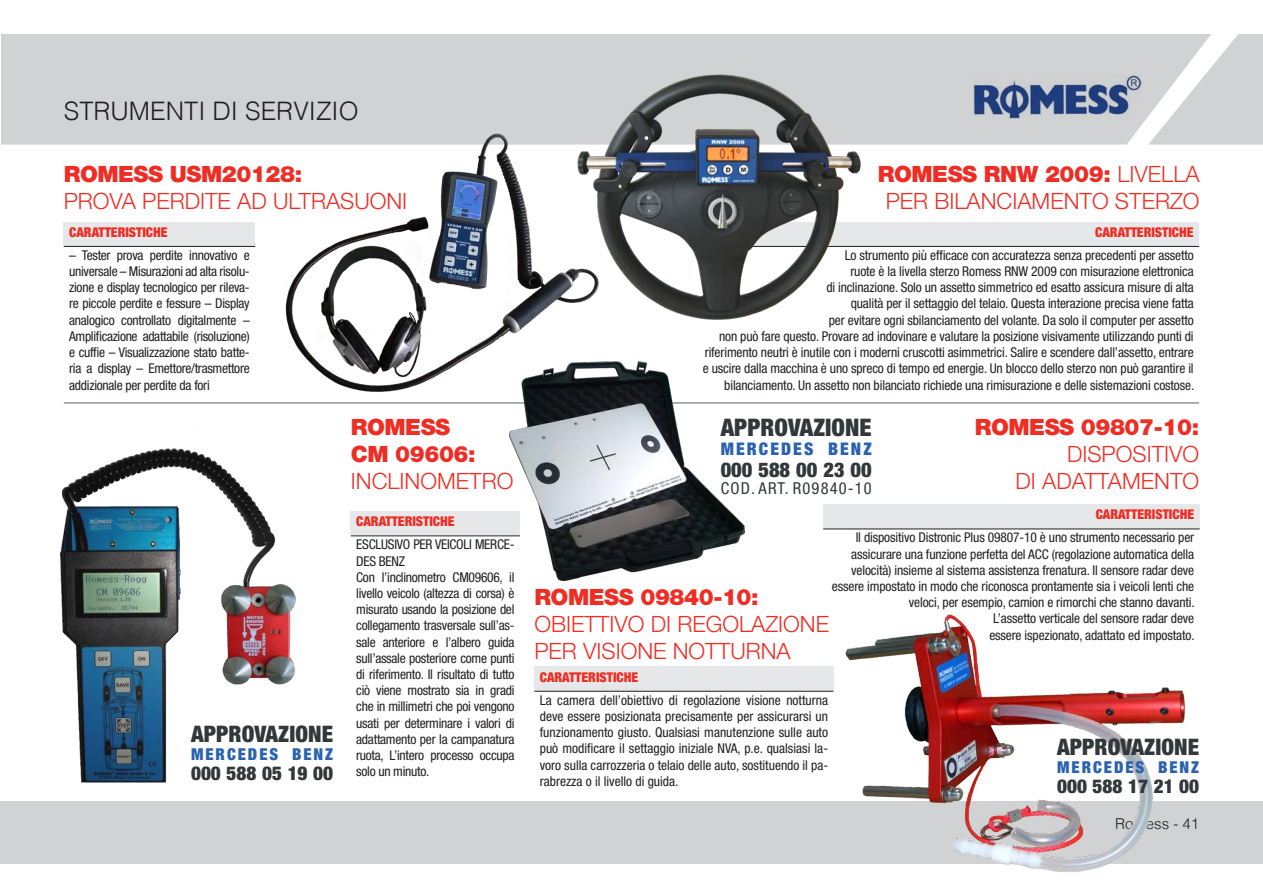
<style>
.page{position:relative;width:1263px;height:893px;background:#fff}
.page>*{position:absolute;margin:0;border:0;box-sizing:border-box;transform-origin:0 0}
.Titolo_Ponte{font:300 25.5px "Helvetica";color:#231f20}
.t1{font:900 condensed 24.15px "Helvetica Neue LT Std";letter-spacing:.005em;color:#32383a}
.t2{font:900 condensed 22.8px "Helvetica Neue LT Std";letter-spacing:.005em;color:#32383a}
.t3{font:300 22.5px/27px "Helvetica Neue LT Std";color:#ee2e24;text-align:center}
.t4{font:900 22.5px/27px "Helvetica Neue LT Std";letter-spacing:-.02em;color:#ee2e24}
.t5{font:900 condensed 20.4px "Helvetica Neue LT Std";color:#32383a}
.t6{font:900 condensed 19.2px "Helvetica Neue LT Std";color:#32383a}
.t7{font:900 condensed 17.4px "Helvetica Neue LT Std";letter-spacing:.12em;color:#2a62af}
.t8{font:condensed 16.5px "Helvetica Neue LT Std";letter-spacing:.07em;color:#32383a}
.t9{font:900 condensed 16.35px "Helvetica Neue LT Std";letter-spacing:.12em;color:#2a62af}
.t10{font:300 15px "Helvetica";color:#231f20}
.t11{font:condensed 13.5px/16.2px "Helvetica Neue LT Std";letter-spacing:-.01em;color:#231f20;text-align:justify}
.t12{font:900 condensed 13.5px "Helvetica Neue LT Std";color:#ee2e24}
.s1{font-weight:900}
</style>
<div class="page">
<div style="left:1px;top:34px;width:1147px;height:111px;background:#d1d2d4"></div>
<svg style="left:1148px;top:34px;width:115px;height:111px"></svg>
<div style="left:0;top:801px;width:1263px;height:63px;background:#d1d2d4"></div>
<hr style="left:64px;top:402px;width:1135px;height:2px;background:#939598">
<img style="left:974px;top:75px;width:168px;height:44px">
<div style="left:64px;top:222px;width:191px;height:24px;background:#e6e7e9"></div>
<hr style="left:64px;top:246px;width:191px;height:1px;background:#231f20">
<img style="left:275px;top:126px;width:282px;height:266px">
<img style="left:60px;top:425px;width:235px;height:359px">
<div style="left:351px;top:511px;width:169px;height:25px;background:#e6e7e9"></div>
<hr style="left:351px;top:536px;width:169px;height:1px;background:#231f20">
<div style="left:690px;top:222px;width:509px;height:24px;background:#e6e7e9"></div>
<hr style="left:690px;top:246px;width:509px;height:1px;background:#231f20">
<div style="left:534px;top:666px;width:299px;height:25px;background:#e6e7e9"></div>
<hr style="left:534px;top:691px;width:299px;height:1px;background:#231f20">
<div style="left:823px;top:504px;width:376px;height:25px;background:#e6e7e9"></div>
<hr style="left:823px;top:529px;width:376px;height:1px;background:#231f20">
<img style="left:509px;top:361px;width:235px;height:219px">
<img style="left:845px;top:614px;width:340px;height:258px">
<img style="left:557px;top:64px;width:327px;height:256px">
<p class="Titolo_Ponte" style="left:64px;top:89px;width:296px">STRUMENTI DI SERVIZIO</p>
<p class="t4" style="left:64px;top:160px;width:240px">ROMESS USM20128:</p>
<p class="t3" style="left:64px;top:187px;width:345px">PROVA PERDITE AD ULTRASUONI</p>
<p class="t12" style="left:69px;top:224px;width:100px">CARATTERISTICHE</p>
<p class="t11" style="left:69px;top:247px;width:182px">– Tester prova perdite innovativo e universale – Misurazioni ad alta risolu&shy;zione e display tecnologico per rileva&shy;re piccole perdite e fessure – Display analogico controllato digitalmente – Amplificazione adattabile (risoluzione) e cuffie – Visualizzazione stato batte&shy;ria a display – Emettore/trasmettore addizionale per perdite da fori</p>
<p class="t2" style="left:191px;top:720px;width:143px">APPROVAZIONE</p>
<p class="t9" style="left:191px;top:744px;width:144px">MERCEDES BENZ</p>
<p class="t6" style="left:191px;top:761px;width:144px">000 588 05 19 00</p>
<p class="t4" style="left:351px;top:414px;width:126px">ROMESS<br>CM 09606:</p>
<p class="t3" style="left:351px;top:467px;width:164px">INCLINOMETRO</p>
<p class="t12" style="left:356px;top:513px;width:100px">CARATTERISTICHE</p>
<p class="t11" style="left:356px;top:536px;width:160px">ESCLUSIVO PER VEICOLI MERCE-<br>DES BENZ</p>
<p class="t11" style="left:356px;top:569px;width:160px">Con l’inclinometro CM09606, il livello veicolo (altezza di corsa) è misurato usando la posizione del collegamento trasversale sull’as&shy;sale anteriore e l’albero guida sull’assale posteriore come punti di riferimento. Il risultato di tutto ciò viene mostrato sia in gradi che in millimetri che poi vengono usati per determinare i valori di adattamento per la campanatura ruota, L’intero processo occupa solo un minuto.</p>
<p class="t3" style="left:878px;top:160px;width:323px"><span class="s1">ROMESS RNW 2009:</span> LIVELLA<br>PER BILANCIAMENTO STERZO</p>
<p class="t12" style="left:1095px;top:224px;width:100px">CARATTERISTICHE</p>
<p class="t11" style="left:703px;top:247px;width:493px;text-align:right">Lo strumento più efficace con accuratezza senza precedenti per assetto<br>ruote è la livella sterzo Romess RNW 2009 con misurazione elettronica<br>di inclinazione. Solo un assetto simmetrico ed esatto assicura misure di alta<br>qualità per il settaggio del telaio. Questa interazione precisa viene fatta<br>per evitare ogni sbilanciamento del volante. Da solo il computer per assetto<br>non può fare questo. Provare ad indovinare e valutare la posizione visivamente utilizzando punti di riferimento neutri è inutile con i moderni cruscotti asimmetrici. Salire e scendere dall’assetto, entrare e uscire dalla macchina è uno spreco di tempo ed energie. Un blocco dello sterzo non può garantire il bilanciamento. Un assetto non bilanciato richiede una rimisurazione e delle sistemazioni costose.</p>
<p class="t1" style="left:721px;top:413px;width:152px">APPROVAZIONE</p>
<p class="t7" style="left:721px;top:439px;width:153px">MERCEDES BENZ</p>
<p class="t5" style="left:721px;top:457px;width:153px">000 588 00 23 00</p>
<p class="t8" style="left:721px;top:479px;width:153px">COD. ART. R09840-10</p>
<p class="t4" style="left:975px;top:414px;width:226px">ROMESS 09807-10:</p>
<p class="t3" style="left:1015px;top:440px;width:185px;text-align:right">DISPOSITIVO<br>DI ADATTAMENTO</p>
<p class="t12" style="left:1096px;top:506px;width:100px">CARATTERISTICHE</p>
<p class="t11" style="left:832px;top:529px;width:364px;text-align:right">ll dispositivo Distronic Plus 09807-10 è uno strumento necessario per assicurare una funzione perfetta del ACC (regolazione automatica della velocità) insieme al sistema assistenza frenatura. Il sensore radar deve essere impostato in modo che riconosca prontamente sia i veicoli lenti che veloci, per esempio, camion e rimorchi che stanno davanti.<br>L’assetto verticale del sensore radar deve<br>essere ispezionato, adattato ed impostato.</p>
<p class="t4" style="left:534px;top:583px;width:226px">ROMESS 09840-10:</p>
<p class="t3" style="left:534px;top:609px;width:296px;text-align:left">OBIETTIVO DI REGOLAZIONE<br>PER VISIONE NOTTURNA</p>
<p class="t12" style="left:540px;top:668px;width:100px">CARATTERISTICHE</p>
<p class="t11" style="left:540px;top:692px;width:290px">La camera dell’obiettivo di regolazione visione notturna deve essere posizionata precisamente per assicurarsi un funzionamento giusto. Qualsiasi manutenzione sulle auto può modificare il settaggio iniziale NVA, p.e. qualsiasi la&shy;voro sulla carrozzeria o telaio delle auto, sostituendo il pa&shy;rabrezza o il livello di guida.</p>
<p class="t2" style="left:1057px;top:733px;width:143px">APPROVAZIONE</p>
<p class="t9" style="left:1057px;top:757px;width:144px">MERCEDES BENZ</p>
<p class="t6" style="left:1057px;top:774px;width:144px">000 588 17 21 00</p>
<p class="t10" style="left:1115px;top:811px;width:86px">Romess - 41</p>
</div>
